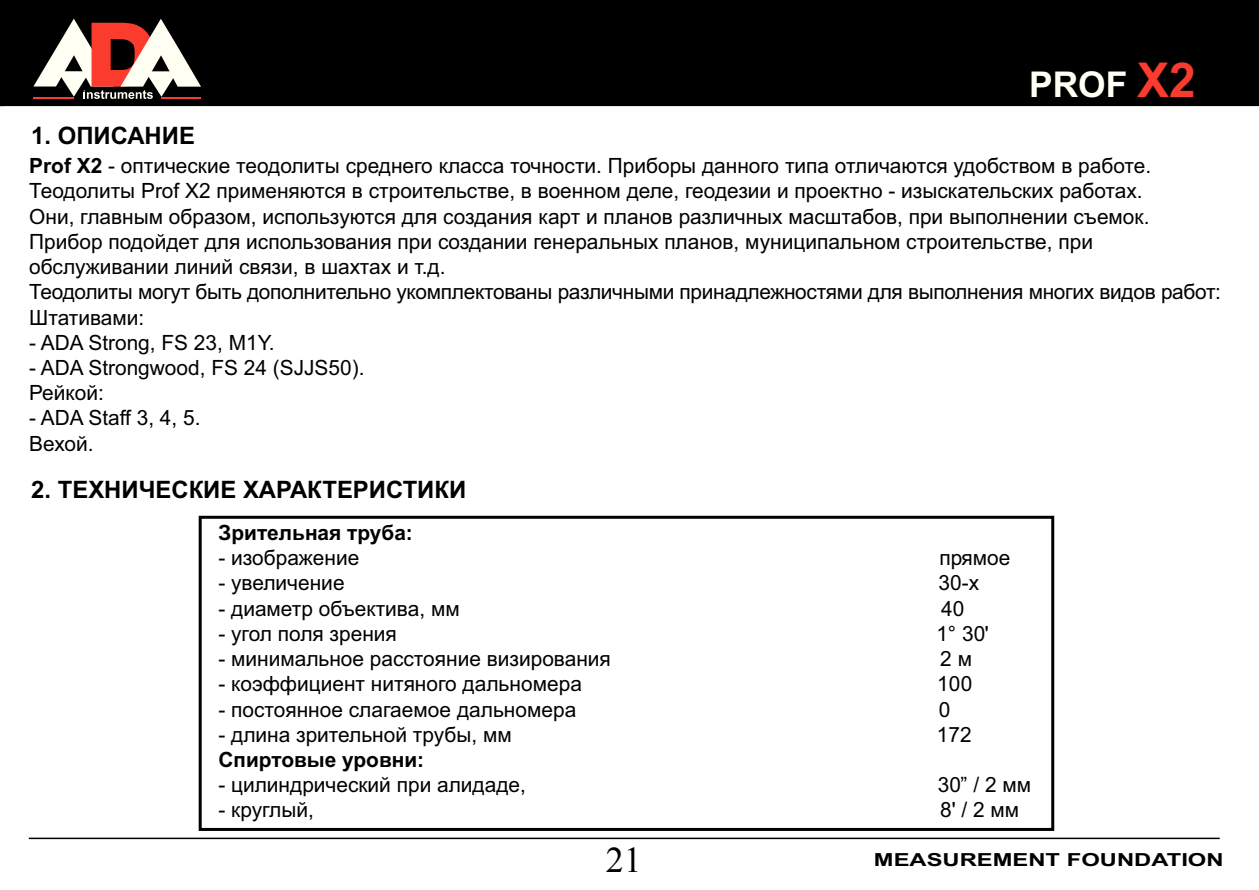
<style>
.page{position:relative;width:1259px;height:890px;background:#fff}
.page>*{position:absolute;margin:0;border:0;box-sizing:border-box;transform-origin:0 0}
.t1{font:36px "Times New Roman";color:#000}
.t2{font:700 35.4px "Arial";color:#fffff4}
.t3{font:700 24px "Arial";color:#000}
.t4{font:21px/25.2px "Arial";color:#000}
.t5{font:700 21px "Arial";color:#000}
.t6{font:700 18px "Arial";color:#000;scale:1.32 1}
.s1{font-size:48px;color:#fb3b2d}
.s2{font-weight:700}
</style>
<div class="page">
<div style="left:0;top:0;width:1259px;height:106px;background:#000"></div>
<svg style="left:33px;top:19px;width:168px;height:80px"></svg>
<hr style="left:33px;top:97px;width:41px;height:2px;background:#fb3b2d">
<hr style="left:161px;top:97px;width:40px;height:2px;background:#fb3b2d">
<hr style="left:29px;top:837px;width:1190px;height:2px;background:#000">
<div style="left:199px;top:515px;width:855px;height:315px;border:3px solid #000"></div>
<p class="t3" style="left:31px;top:126px;width:165px">1. ОПИСАНИЕ</p>
<h2 class="t2" style="left:1029px;top:71px;width:168px">PROF <span class="s1">X2</span></h2>
<p class="t4" style="left:29px;top:153px;width:1193px"><span class="s2">Prof X2</span> - оптические теодолиты среднего класса точности. Приборы данного типа отличаются удобством в работе.<br>Теодолиты Prof X2 применяются в строительстве, в военном деле, геодезии и проектно - изыскательских работах.<br>Они, главным образом, используются для создания карт и планов различных масштабов, при выполнении съемок.<br>Прибор подойдет для использования при создании генеральных планов, муниципальном строительстве, при обслуживании линий связи, в шахтах и т.д.<br>Теодолиты могут быть дополнительно укомплектованы различными принадлежностями для выполнения многих видов работ:<br>Штативами:</p>
<p class="t4" style="left:29px;top:330px;width:247px">- ADA Strong, FS 23, M1Y.</p>
<p class="t4" style="left:29px;top:355px;width:337px">- ADA Strongwood, FS 24 (SJJS50).<br>Рейкой:</p>
<p class="t4" style="left:29px;top:405px;width:173px">- ADA Staff 3, 4, 5.<br>Вехой.</p>
<p class="t3" style="left:31px;top:480px;width:436px">2. ТЕХНИЧЕСКИЕ ХАРАКТЕРИСТИКИ</p>
<p class="t5" style="left:218px;top:524px;width:196px">Зрительная труба:</p>
<p class="t4" style="left:218px;top:545px;width:142px">- изображение</p>
<p class="t4" style="left:939px;top:545px;width:73px">прямое</p>
<p class="t4" style="left:218px;top:570px;width:128px">- увеличение</p>
<p class="t4" style="left:938px;top:570px;width:42px">30-х</p>
<p class="t4" style="left:218px;top:596px;width:243px">- диаметр объектива, мм</p>
<p class="t4" style="left:941px;top:596px;width:25px">40</p>
<p class="t4" style="left:218px;top:621px;width:180px">- угол поля зрения</p>
<p class="t4" style="left:936px;top:621px;width:54px">1° 30'</p>
<p class="t4" style="left:218px;top:646px;width:394px">- минимальное расстояние визирования</p>
<p class="t4" style="left:940px;top:646px;width:33px">2 м</p>
<p class="t4" style="left:218px;top:671px;width:365px">- коэффициент нитяного дальномера</p>
<p class="t4" style="left:937px;top:671px;width:37px">100</p>
<p class="t4" style="left:218px;top:696px;width:359px">- постоянное слагаемое дальномера</p>
<p class="t4" style="left:938px;top:696px;width:13px">0</p>
<p class="t4" style="left:218px;top:722px;width:295px">- длина зрительной трубы, мм</p>
<p class="t4" style="left:936px;top:722px;width:36px">172</p>
<p class="t5" style="left:218px;top:751px;width:207px">Спиртовые уровни:</p>
<p class="t4" style="left:218px;top:772px;width:309px">- цилиндрический при алидаде,</p>
<p class="t4" style="left:937px;top:772px;width:95px">30” / 2 мм</p>
<p class="t4" style="left:218px;top:797px;width:97px">- круглый,</p>
<p class="t4" style="left:940px;top:797px;width:81px">8' / 2 мм</p>
<h1 class="t1" style="left:606px;top:838px;width:37px">21</h1>
<p class="t6" style="left:874px;top:852px;width:266px">MEASUREMENT FOUNDATION</p>
</div>
